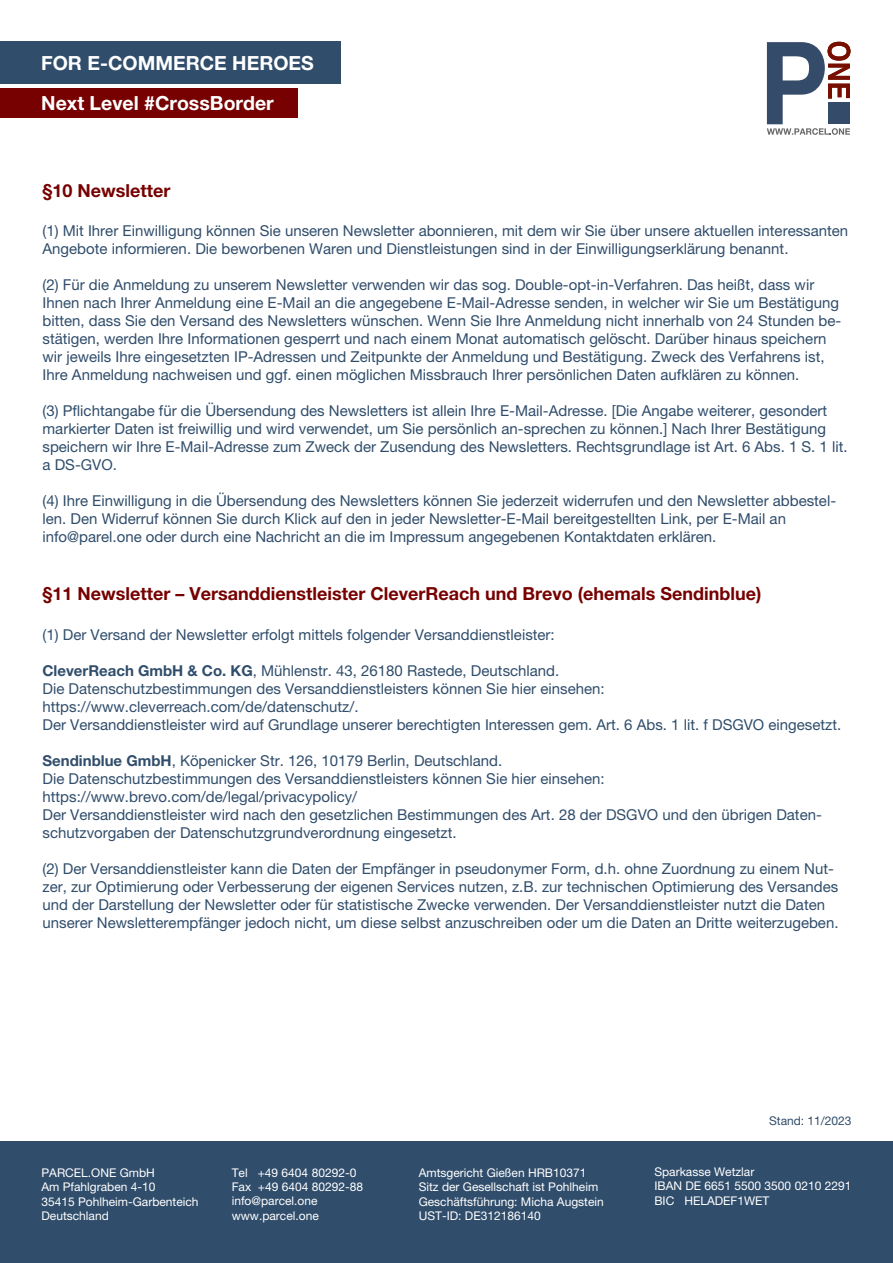
<style>
.page{position:relative;width:893px;height:1263px;background:#fff}
.page>*{position:absolute;margin:0;border:0;box-sizing:border-box;transform-origin:0 0}
.t1{font:700 19.5px "Helvetica Neue LT Pro";color:#fff}
.t2{font:700 18px "Helvetica Neue LT Pro";color:#700}
.t3{font:15px/18px "Helvetica Neue LT Pro";color:#304d6b}
.t4{font:12px/14.4px "Helvetica Neue LT Pro";color:#fff}
.t5{font:12px "Helvetica Neue LT Pro";color:#304d6b}
.s1{font-weight:700}
</style>
<div class="page">
<div style="left:0;top:1141px;width:893px;height:122px;background:#304d6b"></div>
<div style="left:0;top:42px;width:340px;height:42px;background:#304d6b"></div>
<div style="left:0;top:88px;width:298px;height:30px;background:#700"></div>
<svg style="left:767px;top:42px;width:83px;height:93px"></svg>
<div style="left:828px;top:102px;width:22px;height:22px;background:#354b6a"></div>
<p class="t1" style="left:41px;top:51px;width:274px">FOR E-COMMERCE HEROES</p>
<p class="t1" style="left:41px;top:91px;width:234px">Next Level #CrossBorder</p>
<p class="t2" style="left:43px;top:179px;width:129px">§10 Newsletter</p>
<p class="t3" style="left:43px;top:222px;width:807px">(1) Mit Ihrer Einwilligung können Sie unseren Newsletter abonnieren, mit dem wir Sie über unsere aktuellen interessanten<br>Angebote informieren. Die beworbenen Waren und Dienstleistungen sind in der Einwilligungserklärung benannt.</p>
<p class="t3" style="left:43px;top:276px;width:800px">(2) Für die Anmeldung zu unserem Newsletter verwenden wir das sog. Double-opt-in-Verfahren. Das heißt, dass wir Ihnen nach Ihrer Anmeldung eine E-Mail an die angegebene E-Mail-Adresse senden, in welcher wir Sie um Bestätigung bitten, dass Sie den Versand des Newsletters wünschen. Wenn Sie Ihre Anmeldung nicht innerhalb von 24 Stunden be&shy;stätigen, werden Ihre Informationen gesperrt und nach einem Monat automatisch gelöscht. Darüber hinaus speichern wir jeweils Ihre eingesetzten IP-Adressen und Zeitpunkte der Anmeldung und Bestätigung. Zweck des Verfahrens ist, Ihre Anmeldung nachweisen und ggf. einen möglichen Missbrauch Ihrer persönlichen Daten aufklären zu können.</p>
<p class="t3" style="left:43px;top:402px;width:807px">(3) Pflichtangabe für die Übersendung des Newsletters ist allein Ihre E-Mail-Adresse. [Die Angabe weiterer, gesondert markierter Daten ist freiwillig und wird verwendet, um Sie persönlich an-sprechen zu können.] Nach Ihrer Bestätigung speichern wir Ihre E-Mail-Adresse zum Zweck der Zusendung des Newsletters. Rechtsgrundlage ist Art. 6 Abs. 1 S. 1 lit. a DS-GVO.</p>
<p class="t3" style="left:43px;top:492px;width:795px">(4) Ihre Einwilligung in die Übersendung des Newsletters können Sie jederzeit widerrufen und den Newsletter abbestel&shy;len. Den Widerruf können Sie durch Klick auf den in jeder Newsletter-E-Mail bereitgestellten Link, per E-Mail an info@parel.one oder durch eine Nachricht an die im Impressum angegebenen Kontaktdaten erklären.</p>
<p class="t2" style="left:43px;top:582px;width:720px">§11 Newsletter – Versanddienstleister CleverReach und Brevo (ehemals Sendinblue)</p>
<p class="t3" style="left:43px;top:625px;width:514px">(1) Der Versand der Newsletter erfolgt mittels folgender Versanddienstleister:</p>
<p class="t3" style="left:43px;top:661px;width:800px"><span class="s1">CleverReach GmbH &amp; Co. KG</span>, Mühlenstr. 43, 26180 Rastede, Deutschland.<br>Die Datenschutzbestimmungen des Versanddienstleisters können Sie hier einsehen: https://www.cleverreach.com/de/datenschutz/.<br>Der Versanddienstleister wird auf Grundlage unserer berechtigten Interessen gem. Art. 6 Abs. 1 lit. f DSGVO eingesetzt.</p>
<p class="t3" style="left:43px;top:751px;width:781px"><span class="s1">Sendinblue GmbH</span>, Köpenicker Str. 126, 10179 Berlin, Deutschland.<br>Die Datenschutzbestimmungen des Versanddienstleisters können Sie hier einsehen: https://www.brevo.com/de/legal/privacypolicy/<br>Der Versanddienstleister wird nach den gesetzlichen Bestimmungen des Art. 28 der DSGVO und den übrigen Daten&shy;schutzvorgaben der Datenschutzgrundverordnung eingesetzt.</p>
<p class="t3" style="left:43px;top:859px;width:797px">(2) Der Versanddienstleister kann die Daten der Empfänger in pseudonymer Form, d.h. ohne Zuordnung zu einem Nut&shy;zer, zur Optimierung oder Verbesserung der eigenen Services nutzen, z.B. zur technischen Optimierung des Versandes und der Darstellung der Newsletter oder für statistische Zwecke verwenden. Der Versanddienstleister nutzt die Daten unserer Newsletterempfänger jedoch nicht, um diese selbst anzuschreiben oder um die Daten an Dritte weiterzugeben.</p>
<p class="t5" style="left:769px;top:1114px;width:84px">Stand: 11/2023</p>
<p class="t4" style="left:41px;top:1165px;width:159px">PARCEL.ONE GmbH<br>Am Pfahlgraben 4-10<br>35415 Pohlheim-Garbenteich<br>Deutschland</p>
<p class="t4" style="left:232px;top:1165px;width:133px">Tel +49 6404 80292-0<br>Fax +49 6404 80292-88 info@parcel.one www.parcel.one</p>
<p class="t4" style="left:419px;top:1165px;width:187px">Amtsgericht Gießen HRB10371<br>Sitz der Gesellschaft ist Pohlheim<br>Geschäftsführung: Micha Augstein<br>UST-ID: DE312186140</p>
<p class="t4" style="left:654px;top:1164px;width:199px">Sparkasse Wetzlar<br>IBAN DE 6651 5500 3500 0210 2291<br>BIC HELADEF1WET</p>
</div>
